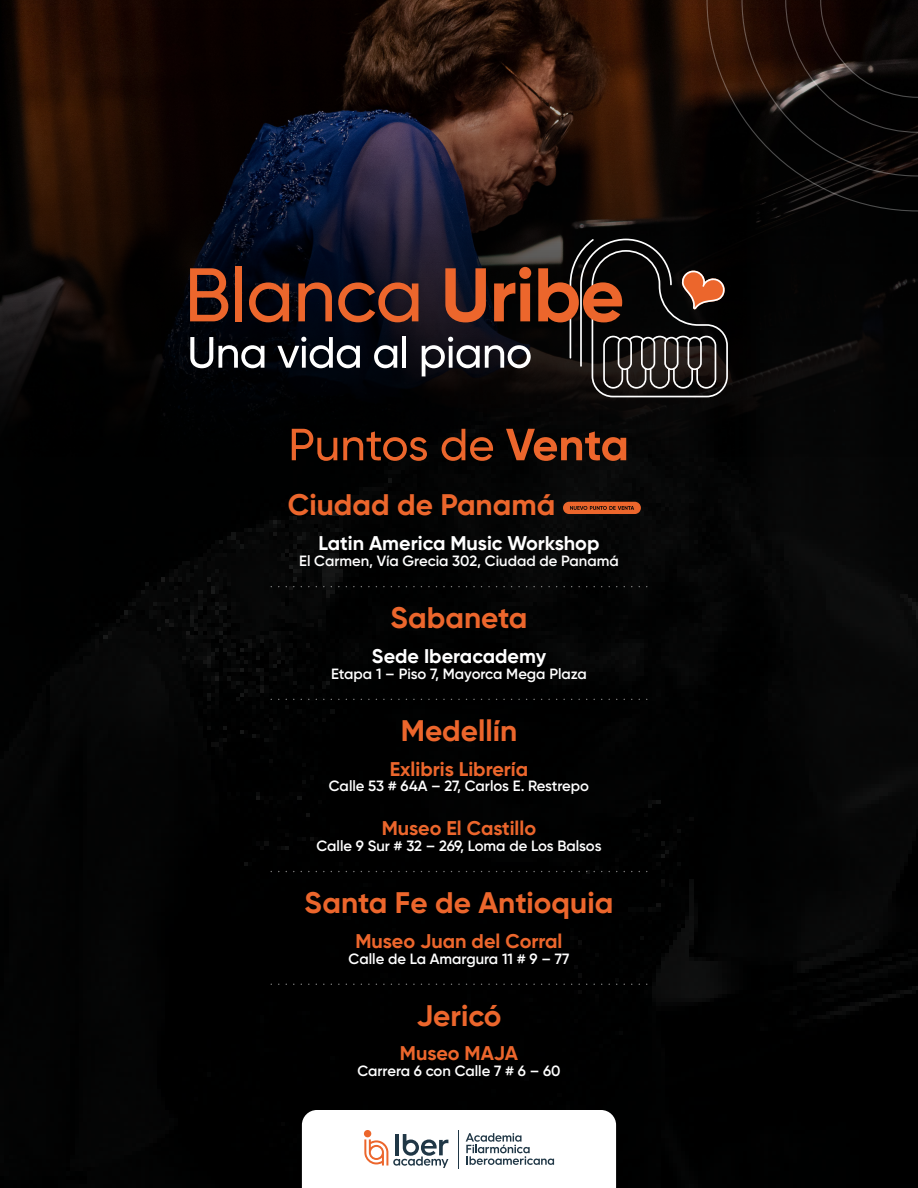
<style>
.page{position:relative;width:918px;height:1188px;background:#000}
.page>*{position:absolute;margin:0;border:0;box-sizing:border-box;transform-origin:0 0}
.t1{font:700 29.7px "Gilroy";color:#ec662c}
.t2{font:700 19.8px "Gilroy";color:#ec662c}
.t3{font:700 19.8px "Gilroy";color:#fff}
.t4{font:600 14.85px "Gilroy";color:#fff}
</style>
<div class="page">
<img style="left:0;top:0;width:916px;height:461px">
<svg style="left:190px;top:268px;width:38px;height:53px"></svg>
<div style="left:235px;top:266px;width:7px;height:55px;background:#ec662c"></div>
<svg style="left:249px;top:282px;width:40px;height:40px"></svg>
<svg style="left:298px;top:282px;width:34px;height:39px"></svg>
<svg style="left:338px;top:282px;width:80px;height:40px;background:#673020"></svg>
<svg style="left:445px;top:268px;width:41px;height:54px;background:#863f28"></svg>
<svg style="left:494px;top:267px;width:37px;height:54px"></svg>
<svg style="left:538px;top:239px;width:190px;height:158px"></svg>
<svg style="left:190px;top:337px;width:74px;height:31px"></svg>
<svg style="left:277px;top:337px;width:83px;height:31px"></svg>
<svg style="left:374px;top:345px;width:23px;height:23px"></svg>
<hr style="left:402px;top:336px;width:4px;height:32px;background:#fff">
<svg style="left:422px;top:337px;width:109px;height:39px"></svg>
<svg style="left:292px;top:429px;width:45px;height:32px"></svg>
<svg style="left:343px;top:431px;width:84px;height:30px"></svg>
<svg style="left:442px;top:429px;width:51px;height:32px"></svg>
<svg style="left:506px;top:429px;width:120px;height:32px"></svg>
<svg style="left:706px;top:0;width:212px;height:212px"></svg>
<svg style="left:302px;top:1110px;width:314px;height:78px;background:#f1f0f0"></svg>
<hr style="left:458px;top:1130px;width:1px;height:38px;background:#203746">
<svg style="left:279px;top:699px;width:369px;height:1px"></svg>
<svg style="left:279px;top:586px;width:369px;height:1px"></svg>
<svg style="left:279px;top:871px;width:369px;height:1px"></svg>
<svg style="left:279px;top:984px;width:369px;height:1px"></svg>
<svg style="left:563px;top:502px;width:78px;height:12px"></svg>
<h1 class="t1" style="left:288px;top:486px;width:269px">Ciudad de Panamá</h1>
<h2 class="t3" style="left:319px;top:531px;width:282px">Latin America Music Workshop</h2>
<p class="t4" style="left:299px;top:551px;width:321px">El Carmen, Vía Grecia 302, Ciudad de Panamá</p>
<h1 class="t1" style="left:391px;top:599px;width:138px">Sabaneta</h1>
<h2 class="t3" style="left:372px;top:643px;width:176px">Sede Iberacademy</h2>
<p class="t4" style="left:331px;top:664px;width:257px">Etapa 1 – Piso 7, Mayorca Mega Plaza</p>
<h1 class="t1" style="left:401px;top:712px;width:118px">Medellín</h1>
<h2 class="t2" style="left:390px;top:756px;width:140px">Exlibris Librería</h2>
<p class="t4" style="left:329px;top:777px;width:262px">Calle 53 # 64A – 27, Carlos E. Restrepo</p>
<h2 class="t2" style="left:382px;top:816px;width:156px">Museo El Castillo</h2>
<p class="t4" style="left:316px;top:836px;width:287px">Calle 9 Sur # 32 – 269, Loma de Los Balsos</p>
<h1 class="t1" style="left:305px;top:884px;width:310px">Santa Fe de Antioquia</h1>
<h2 class="t2" style="left:355px;top:928px;width:209px">Museo Juan del Corral</h2>
<p class="t4" style="left:349px;top:949px;width:222px">Calle de La Amargura 11 # 9 – 77</p>
<h1 class="t1" style="left:416px;top:997px;width:87px">Jericó</h1>
<h2 class="t2" style="left:400px;top:1041px;width:120px">Museo MAJA</h2>
<p class="t4" style="left:357px;top:1062px;width:205px">Carrera 6 con Calle 7 # 6 – 60</p>
</div>
